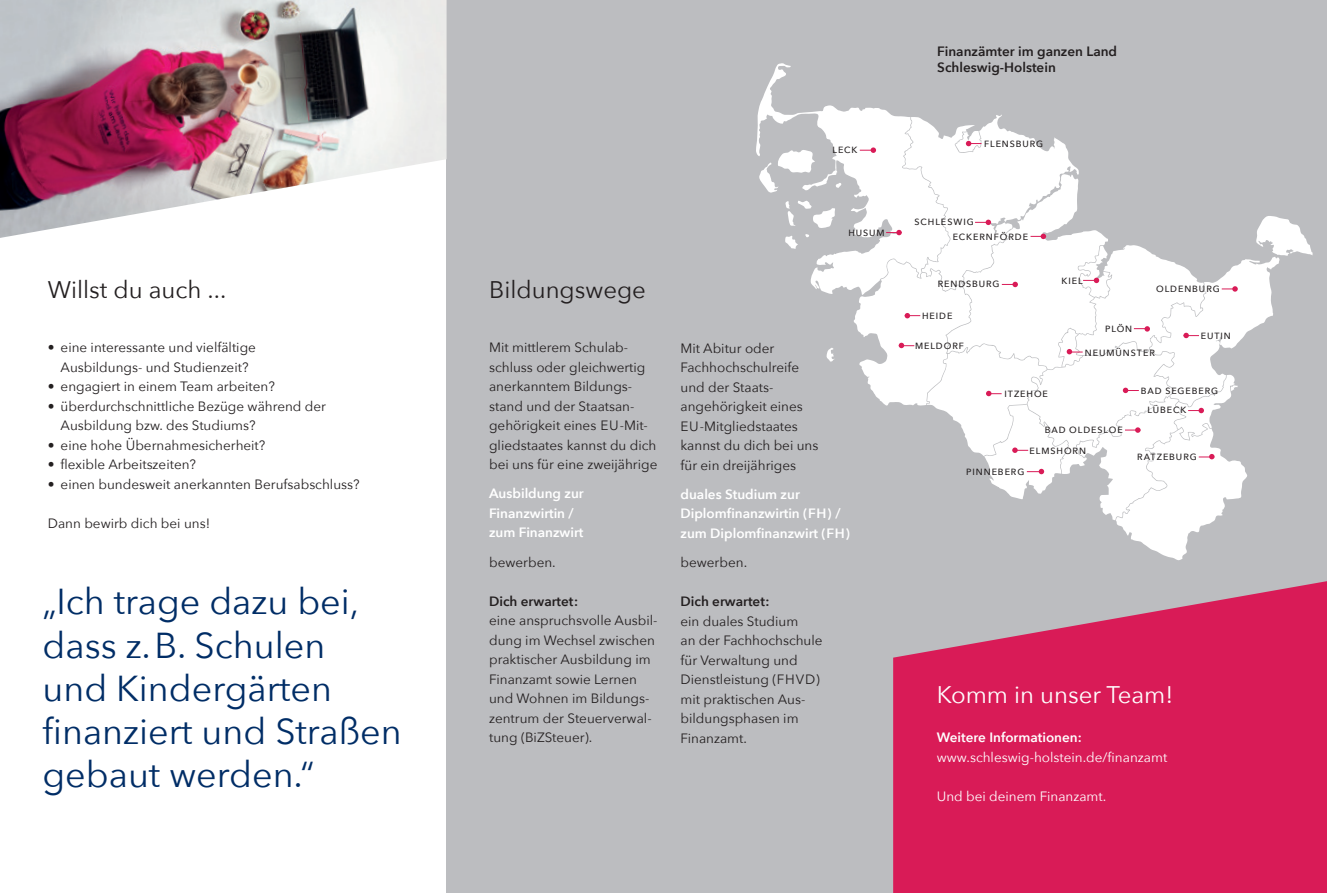
<style>
.page{position:relative;width:1327px;height:893px;background:#fff}
.page>*{position:absolute;margin:0;border:0;box-sizing:border-box;transform-origin:0 0}
.t1{font:36px/43.2px "Avenir Next";color:#002d66}
.t2{font:24px "Avenir Next";color:#231f20}
.t3{font:24px "Avenir Next";color:#fff}
.t4{font:13.5px/19.5px "Avenir Next";color:#231f20}
.t5{font:600 13.5px/19.5px "Avenir Next";color:#fff}
.t6{font:600 13.5px/16.2px "Avenir Next";color:#231f20}
.t7{font:13.5px "Avenir Next";color:#fff}
.t8{font:500 9px "Avenir Next";letter-spacing:.105em;color:#231f20}
</style>
<div class="page">
<div style="left:446px;top:0;width:881px;height:893px;background:#bcbdc0"></div>
<svg style="left:893px;top:581px;width:434px;height:312px;background:#d52e63"></svg>
<svg style="left:756px;top:63px;width:557px;height:498px"></svg>
<img style="left:0;top:0;width:446px;height:238px">
<h2 class="t2" style="left:48px;top:275px;width:180px">Willst du auch ...</h2>
<p class="t4" style="left:48px;top:338px;width:210px;text-align:center">• eine interessante und vielfältige<br>Ausbildungs- und Studienzeit?</p>
<p class="t4" style="left:48px;top:377px;width:228px">• engagiert in einem Team arbeiten?</p>
<p class="t4" style="left:61px;top:396px;width:267px;text-indent:-13px">• überdurchschnittliche Bezüge während der<br>Ausbildung bzw. des Studiums?</p>
<p class="t4" style="left:48px;top:435px;width:219px">• eine hohe Übernahmesicherheit?</p>
<p class="t4" style="left:48px;top:455px;width:150px">• flexible Arbeitszeiten?</p>
<p class="t4" style="left:48px;top:474px;width:313px">• einen bundesweit anerkannten Berufsabschluss?</p>
<p class="t4" style="left:48px;top:513px;width:164px">Dann bewirb dich bei uns!</p>
<h1 class="t1" style="left:43px;top:580px;width:361px">„Ich trage dazu bei, dass z.B. Schulen<br>und Kindergärten finanziert und Straßen gebaut werden.“</h1>
<p class="t8" style="left:832px;top:144px;width:26px">LECK</p>
<p class="t6" style="left:937px;top:43px;width:181px">Finanzämter im ganzen Land<br>Schleswig-Holstein</p>
<p class="t8" style="left:984px;top:139px;width:61px">FLENSBURG</p>
<h2 class="t2" style="left:489px;top:275px;width:158px">Bildungswege</h2>
<p class="t4" style="left:489px;top:338px;width:170px">Mit mittlerem Schulab&shy;schluss oder gleichwertig anerkanntem Bildungs&shy;stand und der Staatsan&shy;gehörigkeit eines EU-Mit&shy;gliedstaates kannst du dich bei uns für eine zweijährige</p>
<p class="t5" style="left:489px;top:484px;width:96px">Ausbildung zur<br>Finanzwirtin / zum Finanzwirt</p>
<p class="t4" style="left:489px;top:552px;width:68px">bewerben.</p>
<p class="t6" style="left:489px;top:593px;width:91px">Dich erwartet:</p>
<p class="t4" style="left:489px;top:611px;width:170px">eine anspruchsvolle Ausbil&shy;dung im Wechsel zwischen praktischer Ausbildung im<br>Finanzamt sowie Lernen und Wohnen im Bildungs&shy;zentrum der Steuerverwal&shy;tung (BiZSteuer).</p>
<p class="t8" style="left:914px;top:216px;width:61px">SCHLESWIG</p>
<p class="t8" style="left:848px;top:227px;width:38px">HUSUM</p>
<p class="t8" style="left:952px;top:232px;width:77px">ECKERNFÖRDE</p>
<p class="t8" style="left:938px;top:279px;width:63px">RENDSBURG</p>
<p class="t8" style="left:1061px;top:275px;width:23px">KIEL</p>
<p class="t8" style="left:1156px;top:283px;width:65px">OLDENBURG</p>
<p class="t4" style="left:680px;top:338px;width:139px">Mit Abitur oder<br>Fachhochschulreife und der Staats&shy;angehörigkeit eines<br>EU-Mitgliedstaates kannst du dich bei uns für ein dreijähriges</p>
<p class="t5" style="left:680px;top:484px;width:171px">duales Studium zur<br>Diplomfinanz-wirtin (FH) / zum Diplomfinanz-wirt (FH)</p>
<p class="t4" style="left:680px;top:553px;width:68px">bewerben.</p>
<p class="t6" style="left:680px;top:593px;width:91px">Dich erwartet:</p>
<p class="t4" style="left:680px;top:611px;width:144px">ein duales Studium<br>an der Fachhochschule für Verwaltung und<br>Dienstleistung (FHVD) mit praktischen Aus&shy;bildungsphasen im<br>Finanzamt.</p>
<p class="t8" style="left:922px;top:310px;width:32px">HEIDE</p>
<p class="t8" style="left:915px;top:341px;width:50px">MELDORF</p>
<p class="t8" style="left:1004px;top:388px;width:45px">ITZEHOE</p>
<p class="t8" style="left:1105px;top:323px;width:29px">PLÖN</p>
<p class="t8" style="left:1085px;top:347px;width:71px">NEUMÜNSTER</p>
<p class="t8" style="left:1201px;top:330px;width:31px">EUTIN</p>
<p class="t8" style="left:1141px;top:385px;width:79px">BAD SEGEBERG</p>
<p class="t8" style="left:1147px;top:405px;width:40px">LÜBECK</p>
<p class="t8" style="left:1045px;top:424px;width:80px">BAD OLDESLOE</p>
<p class="t8" style="left:1029px;top:445px;width:58px">ELMSHORN</p>
<p class="t8" style="left:1137px;top:451px;width:61px">RATZEBURG</p>
<p class="t8" style="left:966px;top:466px;width:60px">PINNEBERG</p>
<h2 class="t3" style="left:936px;top:680px;width:238px">Komm in unser Team!</h2>
<p class="t5" style="left:936px;top:728px;width:147px">Weitere Informationen:</p>
<p class="t7" style="left:936px;top:749px;width:232px">www.schleswig-holstein.de/finanzamt</p>
<p class="t7" style="left:936px;top:788px;width:171px">Und bei deinem Finanzamt.</p>
</div>
